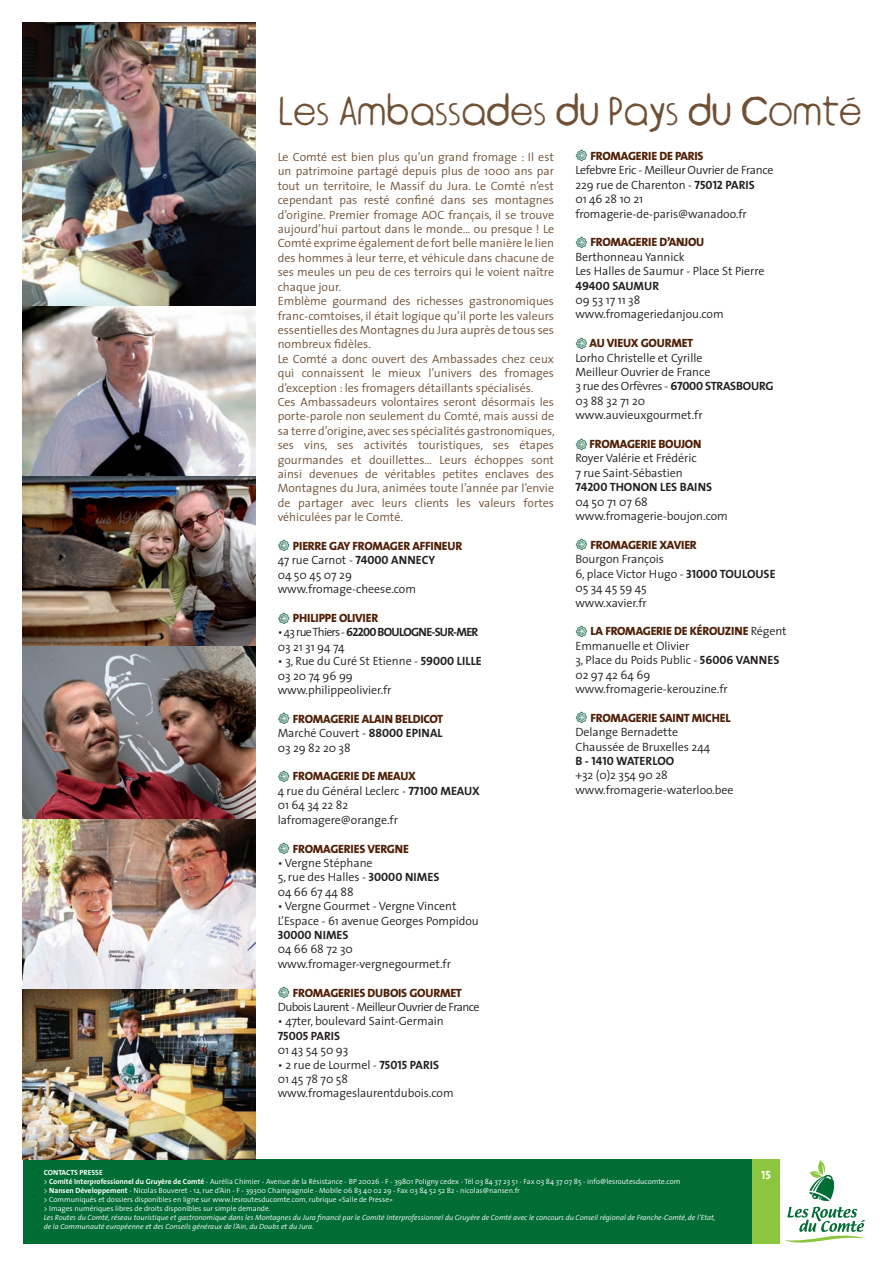
<style>
.page{position:relative;width:894px;height:1264px;background:#fff}
.page>*{position:absolute;margin:0;border:0;box-sizing:border-box;transform-origin:0 0}
.t1{font:33.3px "ympyroity";color:#705136}
.t2{font:300 12px/14.4px "The Sans";letter-spacing:-.005em;color:#231f20}
.t3{font:300 12px/14.4px "The Sans";color:#705136}
.t4{font:800 12px "The Sans";letter-spacing:-.02em;color:#502007}
.t5{font:12px "The Sans Bold Caps";color:#231f20}
.t6{font:300 12px "The Sans";letter-spacing:-.045em;color:#231f20}
.t7{font:12px "The Sans Bold Caps";letter-spacing:-.06em;color:#231f20}
.t8{font:12px "The Sans Bold Caps";color:#fff}
.t9{font:300 7.5px/9px "The Sans";color:#fff}
.t10{font:italic 300 7.5px/9px "The Sans";color:#fff}
.s1{font-weight:800;color:#502007}
.s2{font-family:"The Sans Bold Caps";font-weight:400}
.s3{font-family:"The Sans";font-weight:300}
.s4{font-weight:700}
</style>
<div class="page">
<div style="left:23px;top:1159px;width:756px;height:84px;background:#006d34"></div>
<svg style="left:785px;top:1160px;width:81px;height:83px"></svg>
<div style="left:752px;top:1159px;width:27px;height:84px;background:#8bc63e"></div>
<img style="left:23px;top:23px;width:233px;height:283px">
<svg style="left:847px;top:97px;width:8px;height:4px"></svg>
<img style="left:23px;top:306px;width:233px;height:853px">
<h1 class="t1" style="left:278px;top:96px;width:585px">Les Ambassades du Pays du Comte</h1>
<p class="t3" style="left:278px;top:151px;width:278px">Le Comté est bien plus qu’un grand fromage : Il est un patrimoine partagé depuis plus de 1000 ans par tout un territoire, le Massif du Jura. Le Comté n’est cependant pas resté confiné dans ses montagnes d’origine. Premier fromage AOC français, il se trouve aujourd’hui partout dans le monde… ou presque ! Le Comté exprime également de fort belle manière le lien des hommes à leur terre, et véhicule dans chacune de ses meules un peu de ces terroirs qui le voient naître chaque jour.<br>Emblème gourmand des richesses gastronomiques franc-comtoises, il était logique qu’il porte les valeurs essentielles des Montagnes du Jura auprès de tous ses nombreux fidèles.<br>Le Comté a donc ouvert des Ambassades chez ceux qui connaissent le mieux l’univers des fromages d’exception : les fromagers détaillants spécialisés.<br>Ces Ambassadeurs volontaires seront désormais les porte-parole non seulement du Comté, mais aussi de sa terre d’origine, avec ses spécialités gastronomiques, ses vins, ses activités touristiques, ses étapes gourmandes et douillettes… Leurs échoppes sont ainsi devenues de véritables petites enclaves des Montagnes du Jura, animées toute l’année par l’envie de partager avec leurs clients les valeurs fortes véhiculées par le Comté.</p>
<p class="t2" style="left:278px;top:540px;width:186px;text-indent:15px"><span class="s1">PIERRE GAY FROMAGER AFFINEUR<br></span>47 rue Carnot - <span class="s2">74000 ANNECY<br></span>04 50 45 07 29 www.fromage-cheese.com</p>
<p class="t4" style="left:293px;top:613px;width:87px">PHILIPPE OLIVIER</p>
<p class="t7" style="left:278px;top:625px;width:202px"><span class="s3">• 43 rue Thiers -</span> 62200 BOULOGNE-SUR-MER</p>
<p class="t2" style="left:278px;top:640px;width:69px">03 21 31 94 74</p>
<p class="t2" style="left:278px;top:655px;width:206px">• 3, Rue du Curé St Etienne - <span class="s2">59000 LILLE<br></span>03 20 74 96 99<br>www.philippeolivier.fr</p>
<p class="t2" style="left:278px;top:712px;width:167px;text-align:justify;text-indent:15px"><span class="s1">FROMAGERIE ALAIN BELDICOT </span>Marché Couvert - <span class="s2">88000 EPINAL </span>03 29 82 20 38</p>
<p class="t2" style="left:278px;top:770px;width:204px;text-indent:15px"><span class="s1">FROMAGERIE DE MEAUX<br></span>4 rue du Général Leclerc - <span class="s2">77100 MEAUX<br></span>01 64 34 22 82<br>lafromagere@orange.fr</p>
<p class="t4" style="left:293px;top:843px;width:118px">FROMAGERIES VERGNE</p>
<p class="t2" style="left:278px;top:856px;width:163px">• Vergne Stéphane<br>5, rue des Halles - <span class="s2">30000 NIMES<br></span>04 66 67 44 88</p>
<p class="t2" style="left:278px;top:900px;width:202px">• Vergne Gourmet - Vergne Vincent<br>L’Espace - 61 avenue Georges Pompidou</p>
<p class="t5" style="left:278px;top:927px;width:72px">30000 NIMES</p>
<p class="t2" style="left:278px;top:943px;width:175px">04 66 68 72 30 www.fromager-vergnegourmet.fr</p>
<p class="t4" style="left:293px;top:987px;width:171px">FROMAGERIES DUBOIS GOURMET</p>
<p class="t6" style="left:278px;top:1002px;width:203px">Dubois Laurent - Meilleur Ouvrier de France</p>
<p class="t2" style="left:278px;top:1015px;width:168px">• 47ter, boulevard Saint-Germain</p>
<p class="t5" style="left:278px;top:1028px;width:64px">75005 PARIS</p>
<p class="t2" style="left:278px;top:1044px;width:72px">01 43 54 50 93</p>
<p class="t2" style="left:278px;top:1058px;width:177px">• 2 rue de Lourmel - <span class="s2">75015 PARIS<br></span>01 45 78 70 58 www.fromageslaurentdubois.com</p>
<p class="t4" style="left:590px;top:151px;width:115px">FROMAGERIE DE PARIS</p>
<p class="t2" style="left:575px;top:164px;width:200px">Lefebvre Eric - Meilleur Ouvrier de France<br>229 rue de Charenton - <span class="s2">75012 PARIS<br></span>01 46 28 10 21 fromagerie-de-paris@wanadoo.fr</p>
<p class="t4" style="left:590px;top:237px;width:115px">FROMAGERIE D’ANJOU</p>
<p class="t2" style="left:575px;top:250px;width:191px">Berthonneau Yannick<br>Les Halles de Saumur - Place St Pierre</p>
<p class="t5" style="left:575px;top:278px;width:85px">49400 SAUMUR</p>
<p class="t2" style="left:575px;top:294px;width:150px">09 53 17 11 38 www.fromageriedanjou.com</p>
<p class="t4" style="left:590px;top:338px;width:105px">AU VIEUX GOURMET</p>
<p class="t2" style="left:575px;top:351px;width:200px">Lorho Christelle et Cyrille<br>Meilleur Ouvrier de France<br>3 rue des Orfèvres - <span class="s2">67000 STRASBOURG<br></span>03 88 32 71 20 www.auvieuxgourmet.fr</p>
<p class="t4" style="left:590px;top:439px;width:113px">FROMAGERIE BOUJON</p>
<p class="t2" style="left:575px;top:452px;width:123px">Royer Valérie et Frédéric<br>7 rue Saint-Sébastien</p>
<p class="t5" style="left:575px;top:480px;width:138px">74200 THONON LES BAINS</p>
<p class="t2" style="left:575px;top:495px;width:154px">04 50 71 07 68 www.fromagerie-boujon.com</p>
<p class="t4" style="left:590px;top:540px;width:108px">FROMAGERIE XAVIER</p>
<p class="t2" style="left:575px;top:553px;width:202px">Bourgon François<br>6, place Victor Hugo - <span class="s2">31000 TOULOUSE<br></span>05 34 45 59 45<br>www.xavier.fr</p>
<p class="t2" style="left:575px;top:625px;width:213px;text-indent:15px"><span class="s1">LA FROMAGERIE DE KÉROUZINE</span> Régent<br>Emmanuelle et Olivier<br>3, Place du Poids Public - <span class="s2">56006 VANNES<br></span>02 97 42 64 69 www.fromagerie-kerouzine.fr</p>
<p class="t4" style="left:590px;top:712px;width:142px">FROMAGERIE SAINT MICHEL</p>
<p class="t2" style="left:575px;top:726px;width:136px">Delange Bernadette<br>Chaussée de Bruxelles 244</p>
<p class="t5" style="left:575px;top:754px;width:100px">B - 1410 WATERLOO</p>
<p class="t2" style="left:575px;top:769px;width:160px">+32 (0)2 354 90 28 www.fromagerie-waterloo.bee</p>
<p class="t9" style="left:44px;top:1169px;width:638px"><span class="s4">CONTACTS PRESSE<br></span>&gt; <span class="s4">Comité Interprofessionnel du Gruyère de Comté</span> - Aurélia Chimier - Avenue de la Résistance - BP 20026 - F - 39801 Poligny cedex - Tél 03 84 37 23 51 - Fax 03 84 37 07 85 - info@lesroutesducomte.com &gt; <span class="s4">Nansen Développement</span> - Nicolas Bouveret - 12, rue d’Ain - F - 39300 Champagnole - Mobile 06 83 40 02 29 - Fax 03 84 52 52 82 - nicolas@nansen.fr<br>&gt; Communiqués et dossiers disponibles en ligne sur www.lesroutesducomte.com, rubrique «Salle de Presse»<br>&gt; Images numériques libres de droits disponibles sur simple demande.</p>
<p class="t10" style="left:44px;top:1214px;width:673px">Les Routes du Comté, réseau touristique et gastronomique dans les Montagnes du Jura financé par le Comité Interprofessionnel du Gruyère de Comté avec le concours du Conseil régional de Franche-Comté, de l’Etat, de la Communauté européenne et des Conseils généraux de l’Ain, du Doubs et du Jura.</p>
<p class="t8" style="left:761px;top:1167px;width:11px">15</p>
</div>
